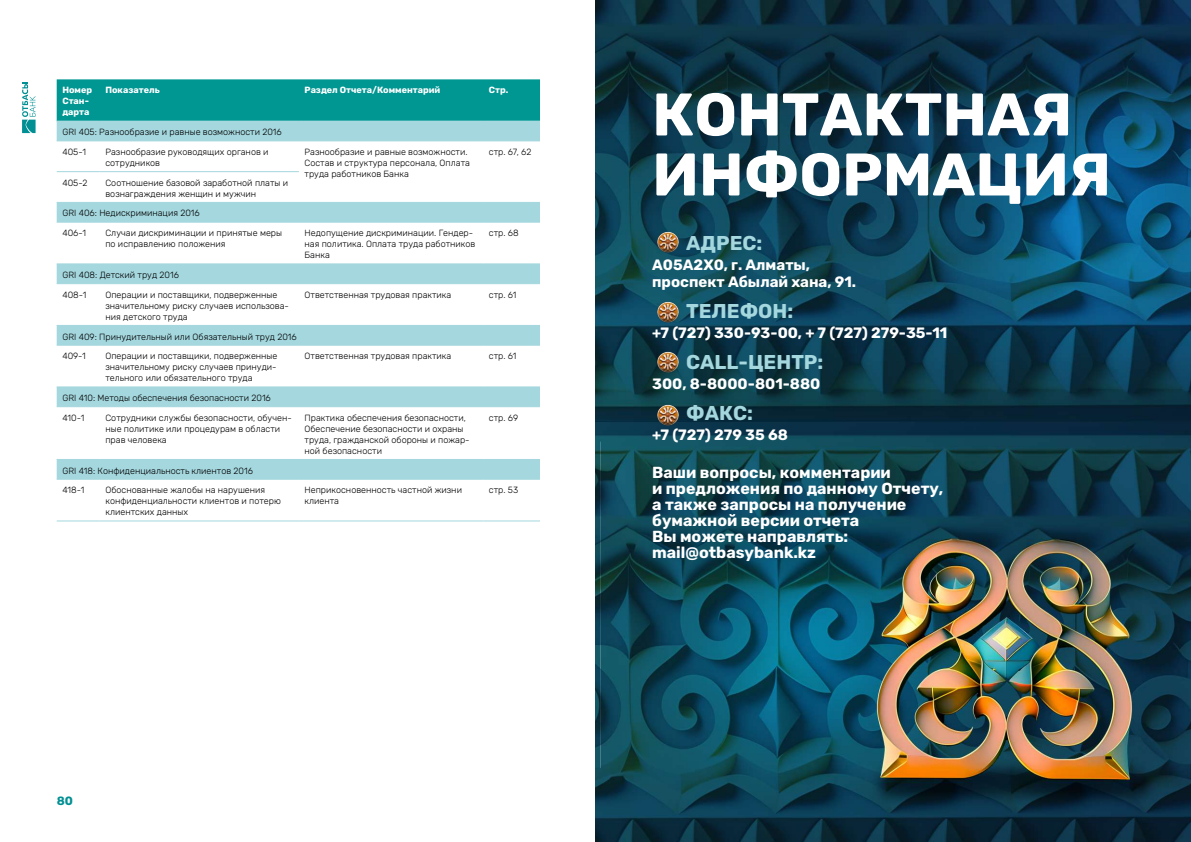
<style>
.page{position:relative;width:1191px;height:842px;background:#fff}
.page>*{position:absolute;margin:0;border:0;box-sizing:border-box;transform-origin:0 0}
.t1{font:700 60px/60px "Rubik";color:#fff}
.t2{font:700 20px "Rubik";color:#a4d7de}
.t3{font:700 16px/16px "Rubik";color:#fff}
.t4{font:700 15px/17px "Rubik";color:#fff}
.t5{font:700 12px "Rubik";color:#009093}
.t6{font:300 9px/11px "Rubik";color:#000}
.t7{font:700 9px/11px "Rubik";color:#fff}
</style>
<div class="page">
<svg style="left:22px;top:82px;width:14px;height:51px"></svg>
<img style="left:595px;top:0;width:596px;height:842px">
<div style="left:57px;top:79px;width:483px;height:42px;background:#009793"></div>
<svg style="left:57px;top:122px;width:483px;height:357px"></svg>
<svg style="left:57px;top:203px;width:483px;height:142px"></svg>
<hr style="left:57px;top:121px;width:43px;height:1px;background:#a4d7de">
<hr style="left:100px;top:121px;width:199px;height:1px;background:#a4d7de">
<hr style="left:299px;top:121px;width:184px;height:1px;background:#a4d7de">
<hr style="left:483px;top:121px;width:57px;height:1px;background:#a4d7de">
<hr style="left:57px;top:141px;width:43px;height:1px;background:#a4d7de">
<hr style="left:100px;top:141px;width:199px;height:1px;background:#a4d7de">
<hr style="left:299px;top:141px;width:184px;height:1px;background:#a4d7de">
<hr style="left:483px;top:141px;width:57px;height:1px;background:#a4d7de">
<hr style="left:57px;top:171px;width:43px;height:1px;background:#a4d7de">
<hr style="left:100px;top:171px;width:199px;height:1px;background:#a4d7de">
<hr style="left:57px;top:202px;width:43px;height:1px;background:#a4d7de">
<hr style="left:100px;top:202px;width:199px;height:1px;background:#a4d7de">
<hr style="left:299px;top:202px;width:184px;height:1px;background:#a4d7de">
<hr style="left:483px;top:202px;width:57px;height:1px;background:#a4d7de">
<hr style="left:57px;top:222px;width:43px;height:1px;background:#a4d7de">
<hr style="left:100px;top:222px;width:199px;height:1px;background:#a4d7de">
<hr style="left:299px;top:222px;width:184px;height:1px;background:#a4d7de">
<hr style="left:483px;top:222px;width:57px;height:1px;background:#a4d7de">
<hr style="left:57px;top:264px;width:43px;height:1px;background:#a4d7de">
<hr style="left:100px;top:264px;width:199px;height:1px;background:#a4d7de">
<hr style="left:299px;top:264px;width:184px;height:1px;background:#a4d7de">
<hr style="left:483px;top:264px;width:57px;height:1px;background:#a4d7de">
<hr style="left:57px;top:283px;width:43px;height:1px;background:#a4d7de">
<hr style="left:100px;top:283px;width:199px;height:1px;background:#a4d7de">
<hr style="left:299px;top:283px;width:184px;height:1px;background:#a4d7de">
<hr style="left:483px;top:283px;width:57px;height:1px;background:#a4d7de">
<hr style="left:57px;top:325px;width:43px;height:1px;background:#a4d7de">
<hr style="left:100px;top:325px;width:199px;height:1px;background:#a4d7de">
<hr style="left:299px;top:325px;width:184px;height:1px;background:#a4d7de">
<hr style="left:483px;top:325px;width:57px;height:1px;background:#a4d7de">
<hr style="left:57px;top:345px;width:43px;height:1px;background:#a4d7de">
<hr style="left:100px;top:345px;width:199px;height:1px;background:#a4d7de">
<hr style="left:299px;top:345px;width:184px;height:1px;background:#a4d7de">
<hr style="left:483px;top:345px;width:57px;height:1px;background:#a4d7de">
<hr style="left:57px;top:387px;width:43px;height:1px;background:#a4d7de">
<hr style="left:100px;top:387px;width:199px;height:1px;background:#a4d7de">
<hr style="left:299px;top:387px;width:184px;height:1px;background:#a4d7de">
<hr style="left:483px;top:387px;width:57px;height:1px;background:#a4d7de">
<hr style="left:57px;top:406px;width:43px;height:1px;background:#a4d7de">
<hr style="left:100px;top:406px;width:199px;height:1px;background:#a4d7de">
<hr style="left:299px;top:406px;width:184px;height:1px;background:#a4d7de">
<hr style="left:483px;top:406px;width:57px;height:1px;background:#a4d7de">
<hr style="left:57px;top:459px;width:43px;height:1px;background:#a4d7de">
<hr style="left:100px;top:459px;width:199px;height:1px;background:#a4d7de">
<hr style="left:299px;top:459px;width:184px;height:1px;background:#a4d7de">
<hr style="left:483px;top:459px;width:57px;height:1px;background:#a4d7de">
<hr style="left:57px;top:479px;width:43px;height:1px;background:#a4d7de">
<hr style="left:100px;top:479px;width:199px;height:1px;background:#a4d7de">
<hr style="left:299px;top:479px;width:184px;height:1px;background:#a4d7de">
<hr style="left:483px;top:479px;width:57px;height:1px;background:#a4d7de">
<hr style="left:57px;top:521px;width:43px;height:1px;background:#a4d7de">
<hr style="left:100px;top:521px;width:199px;height:1px;background:#a4d7de">
<hr style="left:299px;top:521px;width:184px;height:1px;background:#a4d7de">
<hr style="left:483px;top:521px;width:57px;height:1px;background:#a4d7de">
<img style="left:652px;top:225px;width:31px;height:32px">
<img style="left:652px;top:295px;width:31px;height:31px">
<img style="left:652px;top:345px;width:31px;height:31px">
<img style="left:652px;top:398px;width:31px;height:31px">
<p class="t7" style="left:62px;top:85px;width:31px">Номер<br>Стан&shy;дарта</p>
<p class="t7" style="left:105px;top:85px;width:56px">Показатель</p>
<p class="t7" style="left:304px;top:85px;width:137px">Раздел Отчета/Комментарий</p>
<p class="t7" style="left:489px;top:85px;width:21px">Стр.</p>
<p class="t6" style="left:62px;top:122px;width:221px;line-height:19.8px">GRI 405: Разнообразие и равные возможности 2016<br>405-1</p>
<p class="t6" style="left:105px;top:147px;width:165px">Разнообразие руководящих органов и сотрудников</p>
<p class="t6" style="left:304px;top:147px;width:167px">Разнообразие и равные возможности.<br>Состав и структура персонала, Оплата труда работников Банка</p>
<p class="t6" style="left:489px;top:147px;width:44px">стр. 67, 62</p>
<p class="t6" style="left:62px;top:177px;width:27px">405-2</p>
<p class="t6" style="left:105px;top:177px;width:184px">Соотношение базовой заработной платы и вознаграждения женщин и мужчин</p>
<p class="t6" style="left:62px;top:204px;width:139px;line-height:19.8px">GRI 406: Недискриминация 2016<br>406-1</p>
<p class="t6" style="left:105px;top:228px;width:178px">Случаи дискриминации и принятые меры по исправлению положения</p>
<p class="t6" style="left:304px;top:228px;width:172px">Недопущение дискриминации. Гендер&shy;ная политика. Оплата труда работников<br>Банка</p>
<p class="t6" style="left:489px;top:228px;width:31px">стр. 68</p>
<p class="t6" style="left:62px;top:265px;width:118px;line-height:19.8px">GRI 408: Детский труд 2016<br>408-1</p>
<p class="t6" style="left:105px;top:289px;width:185px">Операции и поставщики, подверженные значительному риску случаев использова&shy;ния детского труда</p>
<p class="t6" style="left:304px;top:289px;width:148px">Ответственная трудовая практика</p>
<p class="t6" style="left:489px;top:289px;width:29px">стр. 61</p>
<p class="t6" style="left:62px;top:327px;width:236px;line-height:19.8px">GRI 409: Принудительный или Обязательный труд 2016<br>409-1</p>
<p class="t6" style="left:105px;top:351px;width:173px;text-align:justify">Операции и поставщики, подверженные значительному риску случаев принуди&shy;тельного или обязательного труда</p>
<p class="t6" style="left:304px;top:351px;width:148px">Ответственная трудовая практика</p>
<p class="t6" style="left:489px;top:351px;width:29px">стр. 61</p>
<p class="t6" style="left:62px;top:388px;width:210px;line-height:19.8px">GRI 410: Методы обеспечения безопасности 2016<br>410-1</p>
<p class="t6" style="left:105px;top:412px;width:188px">Сотрудники службы безопасности, обучен&shy;ные политике или процедурам в области прав человека</p>
<p class="t6" style="left:304px;top:412px;width:167px">Практика обеспечения безопасности,<br>Обеспечение безопасности и охраны труда, гражданской обороны и пожар&shy;ной безопасности</p>
<p class="t6" style="left:489px;top:412px;width:31px">стр. 69</p>
<p class="t6" style="left:62px;top:461px;width:192px;line-height:19.8px">GRI 418: Конфиденциальность клиентов 2016<br>418-1</p>
<p class="t6" style="left:105px;top:485px;width:177px">Обоснованные жалобы на нарушения конфиденциальности клиентов и потерю клиентских данных</p>
<p class="t6" style="left:304px;top:485px;width:159px">Неприкосновенность частной жизни клиента</p>
<p class="t6" style="left:489px;top:485px;width:31px">стр. 53</p>
<h3 class="t5" style="left:57px;top:793px;width:18px">80</h3>
<h1 class="t1" style="left:652px;top:86px;width:460px">КОНТАКТНАЯ<br>ИНФОРМАЦИЯ</h1>
<h2 class="t2" style="left:686px;top:231px;width:78px">АДРЕС:</h2>
<h3 class="t4" style="left:652px;top:256px;width:205px">A05A2X0, г. Алматы, проспект Абылай хана, 91.</h3>
<h2 class="t2" style="left:686px;top:299px;width:108px">ТЕЛЕФОН:</h2>
<h3 class="t4" style="left:652px;top:324px;width:296px">+7 (727) 330-93-00, + 7 (727) 279-35-11</h3>
<h2 class="t2" style="left:686px;top:350px;width:139px">CALL-ЦЕНТР:</h2>
<h3 class="t4" style="left:652px;top:375px;width:170px">300, 8-8000-801-880</h3>
<h2 class="t2" style="left:686px;top:401px;width:68px">ФАКС:</h2>
<h3 class="t4" style="left:652px;top:426px;width:137px">+7 (727) 279 35 68</h3>
<h3 class="t3" style="left:652px;top:465px;width:293px">Ваши вопросы, комментарии<br>и предложения по данному Отчету, а также запросы на получение бумажной версии отчета<br>Вы можете направлять: mail@otbasybank.kz</h3>
</div>
